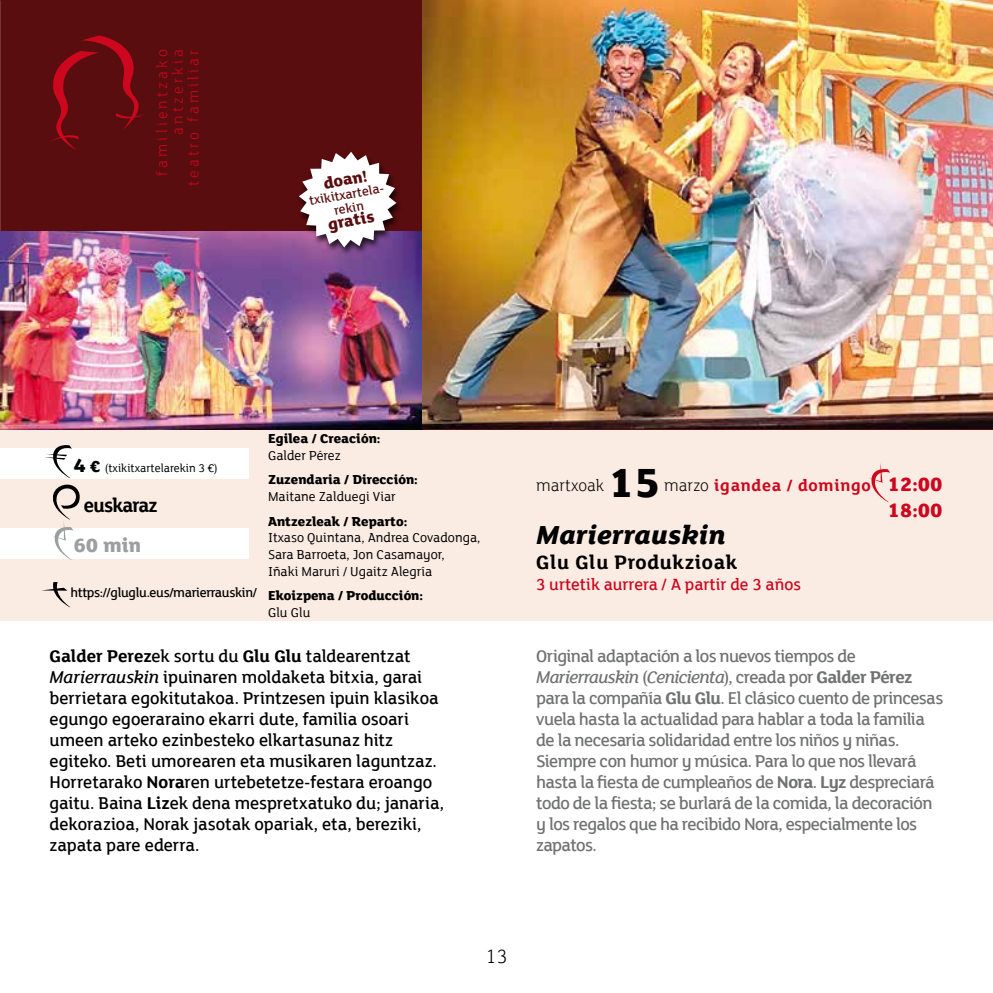
<style>
.page{position:relative;width:993px;height:993px;background:#fff}
.page>*{position:absolute;margin:0;border:0;box-sizing:border-box;transform-origin:0 0}
.t1{font:800 43.75px "FS Lola";color:#000}
.t2{font:italic 800 28px "FS Lola";color:#000}
.t3{font:700 21px "FS Lola";letter-spacing:.03em;color:#000}
.t4{font:700 21px "FS Lola";letter-spacing:-.04em;color:#000;scale:.95 1}
.t5{font:800 21px "FS Lola";color:#cd071e}
.t6{font:800 21px "FS Lola";color:#9c9e9f}
.t7{font:300 21px "FS Lola";color:#000}
.t8{font:500 18.38px/21px "FS Lola";letter-spacing:-.035em;color:#707172}
.t9{font:500 18.38px/21px "FS Lola";letter-spacing:-.005em;color:#000}
.t10{font:500 17.5px "FS Lola";color:#cd071e}
.t11{font:700 17.5px "FS Lola";letter-spacing:.04em;color:#cd071e}
.t12{font:300 17.5px "FS Lola";color:#000}
.t13{font:800 17.15px "FS Lola";color:#5a0d0e}
.t14{font:300 15.75px/15.8px "FS Lola";letter-spacing:.2em;color:#cd071e;text-align:right}
.t15{font:14px/16.8px "FS Lola";color:#000}
.t16{font:800 14px "FS Lola";color:#000}
.t17{font:500 14px "FS Lola";letter-spacing:-.025em;color:#000}
.t18{font:500 13.65px/13.7px "FS Lola";color:#5a0d0e;text-align:center}
.t19{font:12.25px "FS Lola";color:#000}
.s1{font-weight:800;font-size:21px}
.s2{font-weight:800;font-size:17.5px}
.s3{font-weight:700}
.s4{font-style:italic}
.s5{font-weight:300;color:#000}
</style>
<div class="page">
<div style="left:0;top:0;width:992px;height:620px;background:#faebe3"></div>
<div style="left:0;top:0;width:992px;height:429px;background:#5a0d0e"></div>
<div style="left:0;top:528px;width:248px;height:31px;background:#fff"></div>
<div style="left:0;top:448px;width:248px;height:31px;background:#fff"></div>
<svg style="left:869px;top:463px;width:20px;height:39px"></svg>
<svg style="left:45px;top:445px;width:35px;height:115px"></svg>
<svg style="left:41px;top:582px;width:29px;height:25px"></svg>
<img style="left:0;top:231px;width:422px;height:198px">
<svg style="left:50px;top:35px;width:94px;height:116px"></svg>
<img style="left:422px;top:0;width:570px;height:428px">
<div style="left:296px;top:151px;width:107px;height:105px;background:#000;opacity:.75"></div>
<svg style="left:299px;top:152px;width:97px;height:95px"></svg>
<p class="t14" style="left:153px;top:186px;width:138px;rotate:-90deg">familientzako antzerkia teatro familiar</p>
<p class="t13" style="left:321px;top:171px;width:46px;rotate:-10deg">doan!</p>
<p class="t18" style="left:308px;top:193px;width:79px;rotate:-10deg">txikitxartela&shy;rekin</p>
<p class="t13" style="left:326px;top:212px;width:48px;rotate:-10deg">gratis</p>
<p class="t19" style="left:73px;top:459px;width:146px"><span class="s1">4</span> <span class="s2">€</span> (txikitxartelarekin 3 €)</p>
<p class="t4" style="left:84px;top:490px;width:79px">euskaraz</p>
<p class="t6" style="left:73px;top:530px;width:69px">60 min</p>
<p class="t17" style="left:70px;top:583px;width:188px">https://gluglu.eus/marierrauskin/</p>
<p class="t16" style="left:268px;top:429px;width:114px">Egilea / Creación:</p>
<p class="t15" style="left:268px;top:446px;width:74px">Galder Pérez</p>
<p class="t16" style="left:268px;top:470px;width:151px">Zuzendaria / Dirección:</p>
<p class="t15" style="left:268px;top:487px;width:129px">Maitane Zalduegi Viar</p>
<p class="t16" style="left:268px;top:511px;width:141px">Antzezleak / Reparto:</p>
<p class="t15" style="left:268px;top:528px;width:214px">Itxaso Quintana, Andrea Covadonga,<br>Sara Barroeta, Jon Casamayor,<br>Iñaki Maruri / Ugaitz Alegría</p>
<p class="t16" style="left:268px;top:585px;width:156px">Ekoizpena / Producción:</p>
<p class="t15" style="left:268px;top:603px;width:44px">Glu Glu</p>
<p class="t9" style="left:50px;top:644px;width:396px"><span class="s3">Galder Perez</span>ek sortu du <span class="s3">Glu Glu</span> taldearentzat <span class="s4">Marierrauskin</span> ipuinaren moldaketa bitxia, garai berrietara egokitutakoa. Printzesen ipuin klasikoa egungo egoeraraino ekarri dute, familia osoari umeen arteko ezinbesteko elkartasunaz hitz egiteko. Beti umorearen eta musikaren laguntzaz.<br>Horretarako <span class="s3">Nora</span>ren urtebetetze-festara eroango gaitu. Baina <span class="s3">Liz</span>ek dena mespretxatuko du; janaria, dekorazioa, Norak jasotak opariak, eta, bereziki, zapata pare ederra.</p>
<p class="t12" style="left:536px;top:474px;width:70px">martxoak</p>
<h1 class="t1" style="left:608px;top:452px;width:53px">15</h1>
<p class="t11" style="left:663px;top:473px;width:280px"><span class="s5">marzo</span> igandea / domingo <span class="s1">12:00</span></p>
<p class="t5" style="left:887px;top:495px;width:56px">18:00</p>
<h2 class="t2" style="left:536px;top:515px;width:191px">Marierrauskin</h2>
<p class="t3" style="left:536px;top:547px;width:202px">Glu Glu Produkzioak</p>
<p class="t10" style="left:536px;top:573px;width:266px">3 urtetik aurrera / A partir de 3 años</p>
<p class="t8" style="left:536px;top:644px;width:408px">Original adaptación a los nuevos tiempos de <span class="s4">Marierrauskin</span> (<span class="s4">Cenicienta</span>), creada por <span class="s3">Galder Pérez </span>para la compañía <span class="s3">Glu Glu</span>. El clásico cuento de princesas vuela hasta la actualidad para hablar a toda la familia de la necesaria solidaridad entre los niños y niñas.<br>Siempre con humor y música. Para lo que nos llevará hasta la fiesta de cumpleaños de <span class="s3">Nora</span>. <span class="s3">Lyz</span> despreciará todo de la fiesta; se burlará de la comida, la decoración y los regalos que ha recibido Nora, especialmente los zapatos.</p>
<p class="t7" style="left:485px;top:942px;width:24px">13</p>
</div>
